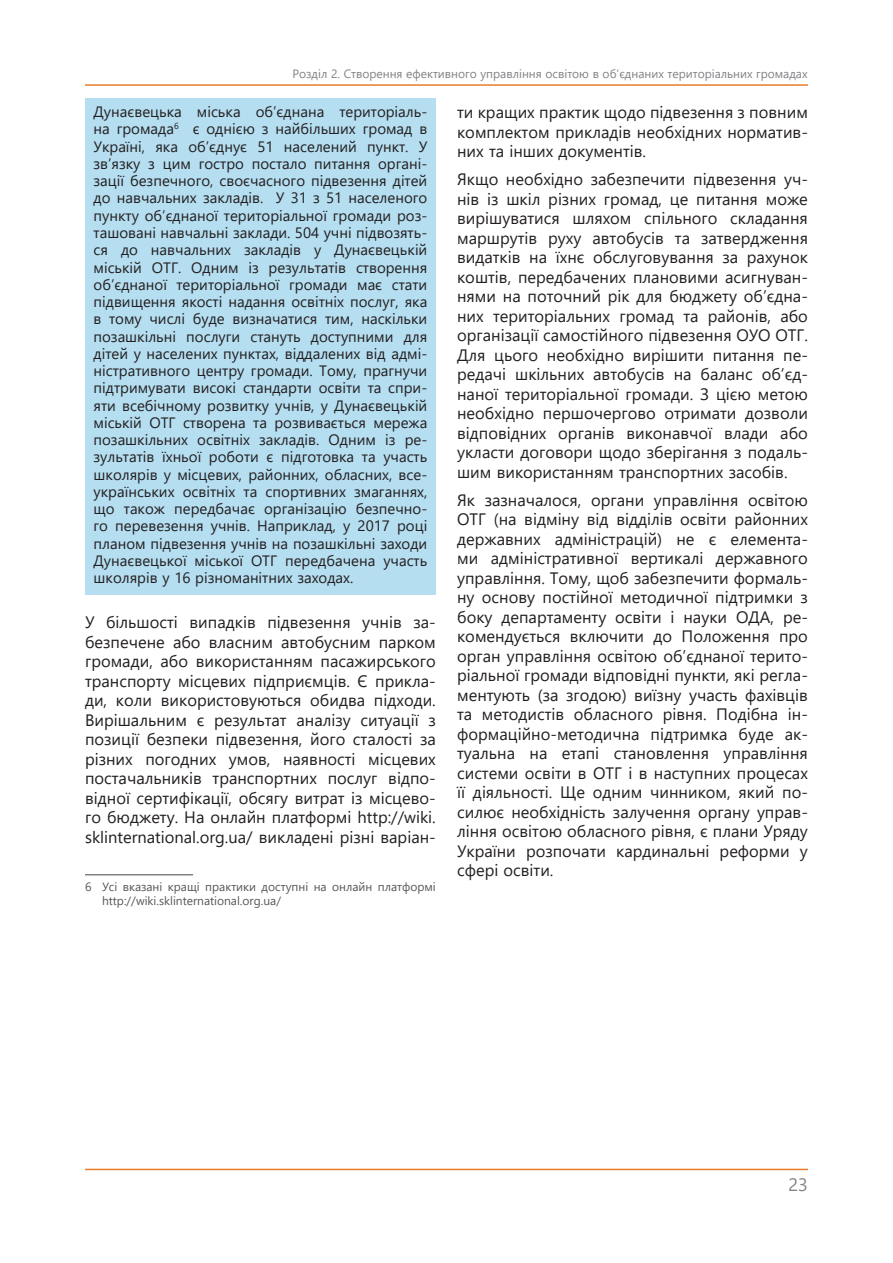
<style>
.page{position:relative;width:893px;height:1263px;background:#fff}
.page>*{position:absolute;margin:0;border:0;box-sizing:border-box;transform-origin:0 0}
.t1{font:18px "Segoe UI";color:#808285}
.осн_текст{font:16.5px/19.5px "Segoe UI";color:#231f20;text-align:justify}
.затемнення{font:15px/17.2px "Segoe UI";color:#231f20;text-align:justify}
.примітка{font:12px/13.5px "Segoe UI";color:#57585a}
.t2{font:12px "Segoe UI";color:#808285}
</style>
<div class="page">
<hr style="left:85px;top:84px;width:723px;height:2px;background:#e97c28">
<hr style="left:85px;top:1169px;width:723px;height:1px;background:#e97c28">
<div style="left:85px;top:98px;width:351px;height:497px;background:#b5def1"></div>
<hr style="left:85px;top:874px;width:108px;height:1px;background:#808285">
<p class="t2" style="left:293px;top:64px;width:517px">Розділ 2. Створення ефективного управління освітою в об’єднаних територіальних громадах</p>
<p class="затемнення" style="left:94px;top:103px;width:335px">Дунаєвецька міська об’єднана територіаль&shy;на громада<sup>6</sup> є однією з найбільших громад в Україні, яка об’єднує 51 населений пункт. У зв’язку з цим гостро постало питання органі&shy;зації безпечного, своєчасного підвезення дітей до навчальних закладів. У 31 з 51 населеного пункту об’єднаної територіальної громади роз&shy;ташовані навчальні заклади. 504 учні підвозять&shy;ся до навчальних закладів у Дунаєвецькій міській ОТГ. Одним із результатів створення об’єднаної територіальної громади має стати підвищення якості надання освітніх послуг, яка в тому числі буде визначатися тим, наскільки позашкільні послуги стануть доступними для дітей у населених пунктах, віддалених від адмі&shy;ністративного центру громади. Тому, прагнучи підтримувати високі стандарти освіти та спри&shy;яти всебічному розвитку учнів, у Дунаєвецькій міській ОТГ створена та розвивається мережа позашкільних освітніх закладів. Одним із ре&shy;зультатів їхньої роботи є підготовка та участь школярів у місцевих, районних, обласних, все&shy;українських освітніх та спортивних змаганнях, що також передбачає організацію безпечно&shy;го перевезення учнів. Наприклад, у 2017 році планом підвезення учнів на позашкільні заходи Дунаєвецької міської ОТГ передбачена участь школярів у 16 різноманітних заходах.</p>
<p class="осн_текст" style="left:85px;top:612px;width:352px">У більшості випадків підвезення учнів за&shy;безпечене або власним автобусним парком громади, або використанням пасажирського транспорту місцевих підприємців. Є прикла&shy;ди, коли використовуються обидва підходи.<br>Вирішальним є результат аналізу ситуації з позиції безпеки підвезення, його сталості за різних погодних умов, наявності місцевих постачальників транспортних послуг відпо&shy;відної сертифікації, обсягу витрат із місцево&shy;го бюджету. На онлайн платформі http://wiki. sklinternational.org.ua/ викладені різні варіан-</p>
<p class="примітка" style="left:102px;top:880px;width:335px;text-indent:-17px">6 Усі вказані кращі практики доступні на онлайн платформі http://wiki.sklinternational.org.ua/</p>
<p class="осн_текст" style="left:457px;top:102px;width:352px">ти кращих практик щодо підвезення з повним комплектом прикладів необхідних норматив&shy;них та інших документів.</p>
<p class="осн_текст" style="left:457px;top:169px;width:352px">Якщо необхідно забезпечити підвезення уч&shy;нів із шкіл різних громад, це питання може вирішуватися шляхом спільного складання маршрутів руху автобусів та затвердження видатків на їхнє обслуговування за рахунок коштів, передбачених плановими асигнуван&shy;нями на поточний рік для бюджету об’єдна&shy;них територіальних громад та районів, або організації самостійного підвезення ОУО ОТГ.<br>Для цього необхідно вирішити питання пе&shy;редачі шкільних автобусів на баланс об’єд&shy;наної територіальної громади. З цією метою необхідно першочергово отримати дозволи відповідних органів виконавчої влади або укласти договори щодо зберігання з подаль&shy;шим використанням транспортних засобів.</p>
<p class="осн_текст" style="left:457px;top:490px;width:352px">Як зазначалося, органи управління освітою ОТГ (на відміну від відділів освіти районних державних адміністрацій) не є елемента&shy;ми адміністративної вертикалі державного управління. Тому, щоб забезпечити формаль&shy;ну основу постійної методичної підтримки з боку департаменту освіти і науки ОДА, ре&shy;комендується включити до Положення про орган управління освітою об’єднаної терито&shy;ріальної громади відповідні пункти, які регла&shy;ментують (за згодою) виїзну участь фахівців та методистів обласного рівня. Подібна ін&shy;формаційно-методична підтримка буде ак&shy;туальна на етапі становлення управління системи освіти в ОТГ і в наступних процесах її діяльності. Ще одним чинником, який по&shy;силює необхідність залучення органу управ&shy;ління освітою обласного рівня, є плани Уряду України розпочати кардинальні реформи у сфері освіти.</p>
<p class="t1" style="left:788px;top:1170px;width:21px">23</p>
</div>
